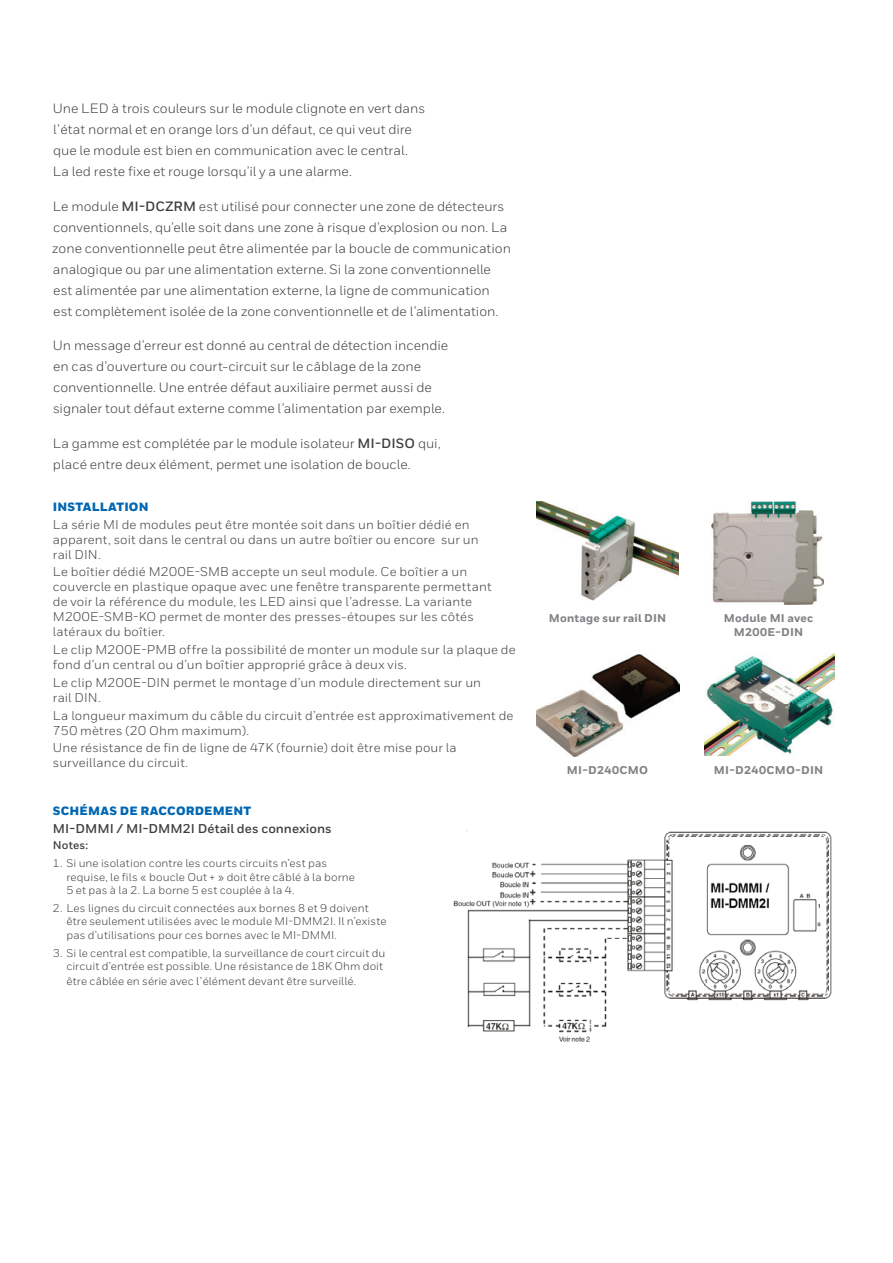
<style>
.page{position:relative;width:893px;height:1263px;background:#fff}
.page>*{position:absolute;margin:0;border:0;box-sizing:border-box;transform-origin:0 0}
.t1{font:13.5px/21px "Honeywell Sans";color:#3e3e3f}
.t2{font:12.75px/15px "Honeywell Sans";letter-spacing:.01em;color:#3e3e3f}
.t3{font:700 12.75px "Honeywell Sans";color:#3e3e3f}
.t4{font:900 12px "Honeywell Sans";letter-spacing:.015em;color:#0166b3}
.t5{font:11.25px/13.5px "Honeywell Sans";letter-spacing:.01em;color:#3e3e3f}
.t6{font:800 11.25px/14.2px "Honeywell Sans";letter-spacing:.02em;color:#808285;text-align:center}
.t7{font:700 11.25px "Honeywell Sans";letter-spacing:.01em;color:#3e3e3f}
.s1{font-weight:700}
</style>
<div class="page">
<img style="left:536px;top:502px;width:143px;height:99px">
<img style="left:712px;top:502px;width:111px;height:102px">
<img style="left:536px;top:654px;width:143px;height:102px">
<img style="left:704px;top:653px;width:131px;height:102px">
<img style="left:453px;top:830px;width:379px;height:212px">
<p class="t1" style="left:53px;top:98px;width:374px">Une LED à trois couleurs sur le module clignote en vert dans l’état normal et en orange lors d’un défaut, ce qui veut dire que le module est bien en communication avec le central.<br>La led reste fixe et rouge lorsqu’il y a une alarme.</p>
<p class="t1" style="left:52px;top:196px;width:460px">Le module <span class="s1">MI-DCZRM</span> est utilisé pour connecter une zone de détecteurs conventionnels, qu’elle soit dans une zone à risque d’explosion ou non. La zone conventionnelle peut être alimentée par la boucle de communication analogique ou par une alimentation externe. Si la zone conventionnelle est alimentée par une alimentation externe, la ligne de communication est complètement isolée de la zone conventionnelle et de l’alimentation.</p>
<p class="t1" style="left:53px;top:335px;width:397px">Un message d’erreur est donné au central de détection incendie en cas d’ouverture ou court-circuit sur le câblage de la zone conventionnelle. Une entrée défaut auxiliaire permet aussi de signaler tout défaut externe comme l’alimentation par exemple.</p>
<p class="t1" style="left:53px;top:433px;width:389px">La gamme est complétée par le module isolateur <span class="s1">MI-DISO</span> qui, placé entre deux élément, permet une isolation de boucle.</p>
<p class="t4" style="left:53px;top:499px;width:97px">INSTALLATION</p>
<p class="t2" style="left:53px;top:517px;width:427px">La série MI de modules peut être montée soit dans un boîtier dédié en apparent, soit dans le central ou dans un autre boîtier ou encore sur un rail DIN.</p>
<p class="t2" style="left:53px;top:565px;width:440px">Le boîtier dédié M200E-SMB accepte un seul module. Ce boîtier a un couvercle en plastique opaque avec une fenêtre transparente permettant de voir la référence du module, les LED ainsi que l’adresse. La variante M200E-SMB-KO permet de monter des presses-étoupes sur les côtés latéraux du boîtier.</p>
<p class="t2" style="left:53px;top:642px;width:464px">Le clip M200E-PMB offre la possibilité de monter un module sur la plaque de fond d’un central ou d’un boîtier approprié grâce à deux vis.</p>
<p class="t2" style="left:53px;top:675px;width:430px">Le clip M200E-DIN permet le montage d’un module directement sur un rail DIN.</p>
<p class="t2" style="left:53px;top:708px;width:462px">La longueur maximum du câble du circuit d’entrée est approximativement de<br>750 mètres (20 Ohm maximum).</p>
<p class="t2" style="left:53px;top:740px;width:405px">Une résistance de fin de ligne de 47K (fournie) doit être mise pour la surveillance du circuit.</p>
<p class="t4" style="left:53px;top:804px;width:200px">SCHÉMAS DE RACCORDEMENT</p>
<p class="t3" style="left:53px;top:821px;width:280px">MI-DMMI / MI-DMM2I Détail des connexions</p>
<p class="t7" style="left:53px;top:839px;width:37px">Notes:</p>
<p class="t5" style="left:66px;top:856px;width:290px;text-indent:-14px">1. Si une isolation contre les courts circuits n’est pas requise, le fils « boucle Out + » doit être câblé à la borne<br>5 et pas à la 2. La borne 5 est couplée à la 4.</p>
<p class="t5" style="left:66px;top:901px;width:322px;text-indent:-14px">2. Les lignes du circuit connectées aux bornes 8 et 9 doivent être seulement utilisées avec le module MI-DMM2I. Il n’existe pas d’utilisations pour ces bornes avec le MI-DMMI.</p>
<p class="t5" style="left:53px;top:946px;width:334px;text-align:right">3. Si le central est compatible, la surveillance de court circuit du circuit d’entrée est possible. Une résistance de 18K Ohm doit</p>
<p class="t5" style="left:66px;top:974px;width:291px">être câblée en série avec l’élément devant être surveillé.</p>
<p class="t6" style="left:549px;top:611px;width:119px">Montage sur rail DIN</p>
<p class="t6" style="left:567px;top:763px;width:83px">MI-D240CMO</p>
<p class="t6" style="left:724px;top:611px;width:91px">Module MI avec<br>M200E-DIN</p>
<p class="t6" style="left:714px;top:763px;width:111px">MI-D240CMO-DIN</p>
</div>
